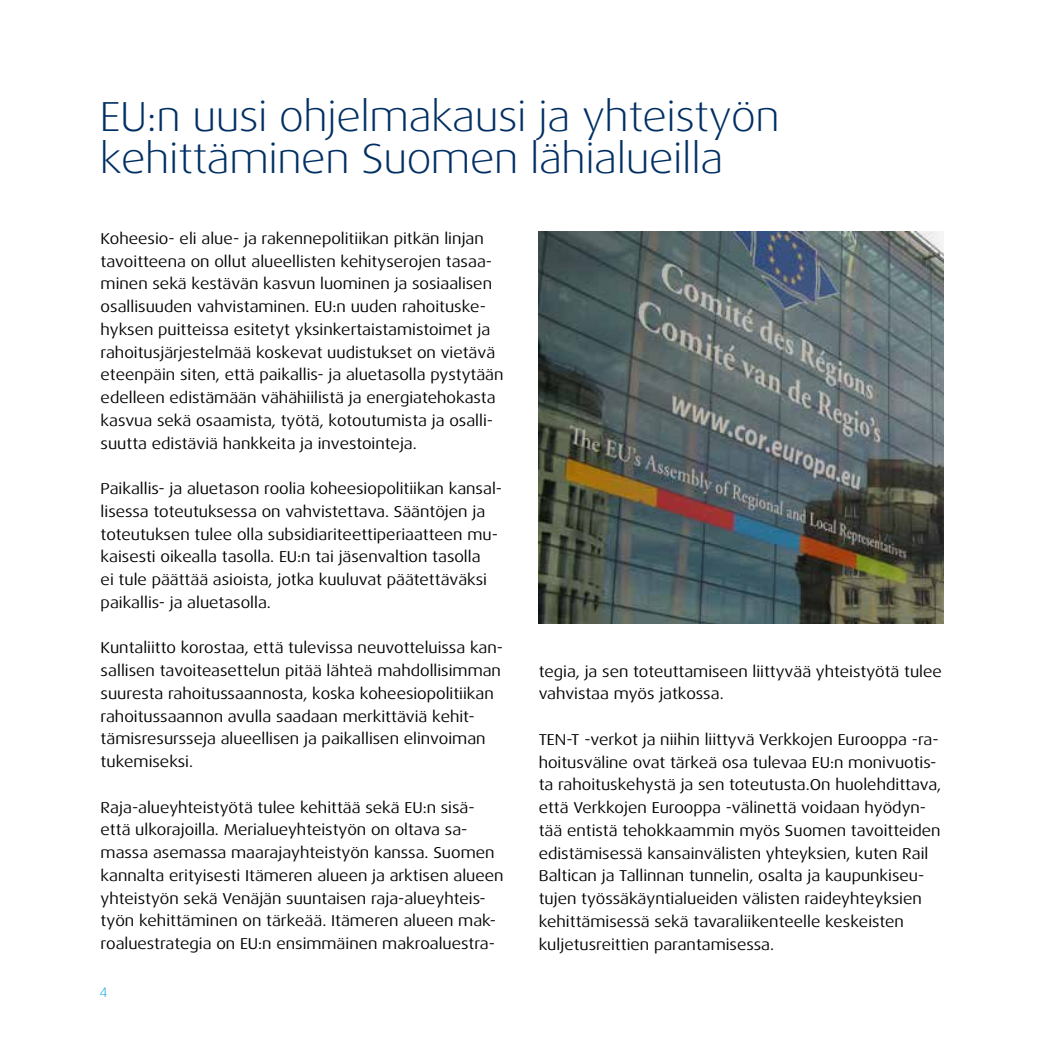
<style>
.page{position:relative;width:1042px;height:1042px;background:#fff}
.page>*{position:absolute;margin:0;border:0;box-sizing:border-box;transform-origin:0 0}
.t1{font:300 42px/42px "Dax Wide";letter-spacing:-.01em;color:#002f63}
.t2{font:15.75px/22.8px "Dax Wide";color:#000}
.t3{font:300 14px "Dax Wide";color:#009fe3}
</style>
<div class="page">
<img style="left:539px;top:232px;width:404px;height:391px">
<h1 class="t1" style="left:100px;top:96px;width:681px">EU:n uusi ohjelmakausi ja yhteistyön kehittäminen Suomen lähialueilla</h1>
<p class="t2" style="left:101px;top:227px;width:404px">Koheesio- eli alue- ja rakennepolitiikan pitkän linjan tavoitteena on ollut alueellisten kehityserojen tasaa&shy;minen sekä kestävän kasvun luominen ja sosiaalisen osallisuuden vahvistaminen. EU:n uuden rahoituske&shy;hyksen puitteissa esitetyt yksinkertaistamistoimet ja rahoitusjärjestelmää koskevat uudistukset on vietävä eteenpäin siten, että paikallis- ja aluetasolla pystytään edelleen edistämään vähähiilistä ja energiatehokasta kasvua sekä osaamista, työtä, kotoutumista ja osalli&shy;suutta edistäviä hankkeita ja investointeja.</p>
<p class="t2" style="left:101px;top:477px;width:403px">Paikallis- ja aluetason roolia koheesiopolitiikan kansal&shy;lisessa toteutuksessa on vahvistettava. Sääntöjen ja toteutuksen tulee olla subsidiariteettiperiaatteen mu&shy;kaisesti oikealla tasolla. EU:n tai jäsenvaltion tasolla<br>ei tule päättää asioista, jotka kuuluvat päätettäväksi paikallis- ja aluetasolla.</p>
<p class="t2" style="left:101px;top:636px;width:404px">Kuntaliitto korostaa, että tulevissa neuvotteluissa kan&shy;sallisen tavoiteasettelun pitää lähteä mahdollisimman suuresta rahoitussaannosta, koska koheesiopolitiikan rahoitussaannon avulla saadaan merkittäviä kehit&shy;tämisresursseja alueellisen ja paikallisen elinvoiman tukemiseksi.</p>
<p class="t2" style="left:101px;top:796px;width:404px">Raja-alueyhteistyötä tulee kehittää sekä EU:n sisä&shy;että ulkorajoilla. Merialueyhteistyön on oltava sa&shy;massa asemassa maarajayhteistyön kanssa. Suomen kannalta erityisesti Itämeren alueen ja arktisen alueen yhteistyön sekä Venäjän suuntaisen raja-alueyhteis&shy;työn kehittäminen on tärkeää. Itämeren alueen mak&shy;roaluestrategia on EU:n ensimmäinen makroaluestra-</p>
<p class="t3" style="left:100px;top:984px;width:10px">4</p>
<p class="t2" style="left:539px;top:660px;width:405px">tegia, ja sen toteuttamiseen liittyvää yhteistyötä tulee vahvistaa myös jatkossa.</p>
<p class="t2" style="left:539px;top:728px;width:404px">TEN-T -verkot ja niihin liittyvä Verkkojen Eurooppa -ra&shy;hoitusväline ovat tärkeä osa tulevaa EU:n monivuotis&shy;ta rahoituskehystä ja sen toteutusta.On huolehdittava, että Verkkojen Eurooppa -välinettä voidaan hyödyn&shy;tää entistä tehokkaammin myös Suomen tavoitteiden edistämisessä kansainvälisten yhteyksien, kuten Rail Baltican ja Tallinnan tunnelin, osalta ja kaupunkiseu&shy;tujen työssäkäyntialueiden välisten raideyhteyksien kehittämisessä sekä tavaraliikenteelle keskeisten kuljetusreittien parantamisessa.</p>
</div>
